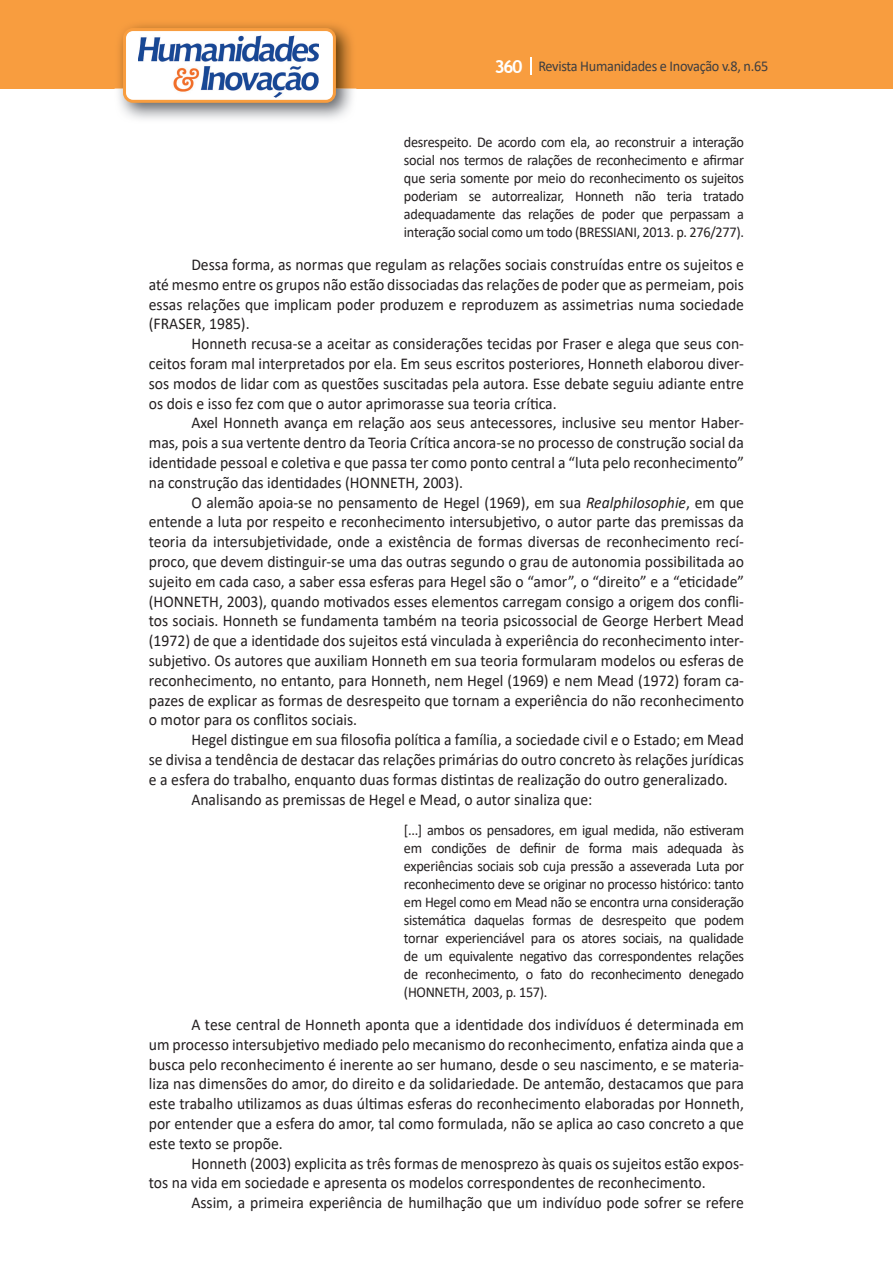
<style>
.page{position:relative;width:893px;height:1263px;background:#fff}
.page>*{position:absolute;margin:0;border:0;box-sizing:border-box;transform-origin:0 0}
.t1{font:16.5px/19.8px "Calibri";color:#231f20;text-align:justify;scale:.95 1}
.t2{font:15px/18px "Calibri";letter-spacing:-.02em;color:#231f20;text-align:justify;scale:.95 1}
.t3{font:15px "Calibri";letter-spacing:-.02em;color:#3e3e3f;scale:.95 1}
.s1{font-family:"Trebuchet MS";font-weight:700;font-size:18px;color:#fff}
.s2{font-style:italic}
</style>
<div class="page">
<div style="left:0;top:0;width:893px;height:88px;background:#f89d3f"></div>
<svg style="left:530px;top:57px;width:2px;height:18px"></svg>
<img style="left:115px;top:24px;width:241px;height:95px">
<div style="left:125px;top:30px;width:209px;height:71px;background:#fff;border-radius:9px"></div>
<img style="left:138px;top:35px;width:181px;height:62px">
<div style="left:123px;top:28px;width:213px;height:75px;border:3px solid #f89d3f;border-radius:9px"></div>
<p class="t3" style="left:495px;top:56px;width:290px"><span class="s1">360</span> Revista Humanidades e Inovação v.8, n.65</p>
<p class="t2" style="left:404px;top:133px;width:360px">desrespeito. De acordo com ela, ao reconstruir a interação social nos termos de ralações de reconhecimento e afirmar que seria somente por meio do reconhecimento os sujeitos poderiam se autorrealizar, Honneth não teria tratado adequadamente das relações de poder que perpassam a interação social como um todo (BRESSIANI, 2013. p. 276/277).</p>
<p class="t1" style="left:149px;top:254px;width:628px;text-indent:43px">Dessa forma, as normas que regulam as relações sociais construídas entre os sujeitos e até mesmo entre os grupos não estão dissociadas das relações de poder que as permeiam, pois essas relações que implicam poder produzem e reproduzem as assimetrias numa sociedade (FRASER, 1985).</p>
<p class="t1" style="left:149px;top:333px;width:628px;text-indent:43px">Honneth recusa-se a aceitar as considerações tecidas por Fraser e alega que seus con&shy;ceitos foram mal interpretados por ela. Em seus escritos posteriores, Honneth elaborou diver&shy;sos modos de lidar com as questões suscitadas pela autora. Esse debate seguiu adiante entre os dois e isso fez com que o autor aprimorasse sua teoria crítica.</p>
<p class="t1" style="left:149px;top:412px;width:628px;text-indent:43px">Axel Honneth avança em relação aos seus antecessores, inclusive seu mentor Haber&shy;mas, pois a sua vertente dentro da Teoria Crítica ancora-se no processo de construção social da identidade pessoal e coletiva e que passa ter como ponto central a “luta pelo reconhecimento” na construção das identidades (HONNETH, 2003).</p>
<p class="t1" style="left:149px;top:492px;width:628px;text-indent:43px">O alemão apoia-se no pensamento de Hegel (1969), em sua <span class="s2">Realphilosophie</span>, em que entende a luta por respeito e reconhecimento intersubjetivo, o autor parte das premissas da teoria da intersubjetividade, onde a existência de formas diversas de reconhecimento recí&shy;proco, que devem distinguir-se uma das outras segundo o grau de autonomia possibilitada ao sujeito em cada caso, a saber essa esferas para Hegel são o “amor”, o “direito” e a “eticidade” (HONNETH, 2003), quando motivados esses elementos carregam consigo a origem dos confli&shy;tos sociais. Honneth se fundamenta também na teoria psicossocial de George Herbert Mead (1972) de que a identidade dos sujeitos está vinculada à experiência do reconhecimento inter&shy;subjetivo. Os autores que auxiliam Honneth em sua teoria formularam modelos ou esferas de reconhecimento, no entanto, para Honneth, nem Hegel (1969) e nem Mead (1972) foram ca&shy;pazes de explicar as formas de desrespeito que tornam a experiência do não reconhecimento o motor para os conflitos sociais.</p>
<p class="t1" style="left:191px;top:729px;width:583px">Hegel distingue em sua filosofia política a família, a sociedade civil e o Estado; em Mead</p>
<p class="t1" style="left:149px;top:749px;width:628px">se divisa a tendência de destacar das relações primárias do outro concreto às relações jurídicas</p>
<p class="t1" style="left:149px;top:769px;width:611px">e a esfera do trabalho, enquanto duas formas distintas de realização do outro generalizado.</p>
<p class="t1" style="left:191px;top:789px;width:424px">Analisando as premissas de Hegel e Mead, o autor sinaliza que:</p>
<p class="t2" style="left:404px;top:821px;width:360px">[...] ambos os pensadores, em igual medida, não estiveram em condições de definir de forma mais adequada às experiências sociais sob cuja pressão a asseverada Luta por reconhecimento deve se originar no processo histórico: tanto em Hegel como em Mead não se encontra urna consideração sistemática daquelas formas de desrespeito que podem tornar experienciável para os atores sociais, na qualidade de um equivalente negativo das correspondentes relações de reconhecimento, o fato do reconhecimento denegado (HONNETH, 2003, p. 157).</p>
<p class="t1" style="left:149px;top:1014px;width:628px;text-indent:43px">A tese central de Honneth aponta que a identidade dos indivíduos é determinada em um processo intersubjetivo mediado pelo mecanismo do reconhecimento, enfatiza ainda que a busca pelo reconhecimento é inerente ao ser humano, desde o seu nascimento, e se materia&shy;liza nas dimensões do amor, do direito e da solidariedade. De antemão, destacamos que para este trabalho utilizamos as duas últimas esferas do reconhecimento elaboradas por Honneth, por entender que a esfera do amor, tal como formulada, não se aplica ao caso concreto a que este texto se propõe.</p>
<p class="t1" style="left:149px;top:1153px;width:628px;text-indent:43px">Honneth (2003) explicita as três formas de menosprezo às quais os sujeitos estão expos&shy;tos na vida em sociedade e apresenta os modelos correspondentes de reconhecimento.</p>
<p class="t1" style="left:191px;top:1192px;width:583px">Assim, a primeira experiência de humilhação que um indivíduo pode sofrer se refere</p>
</div>
